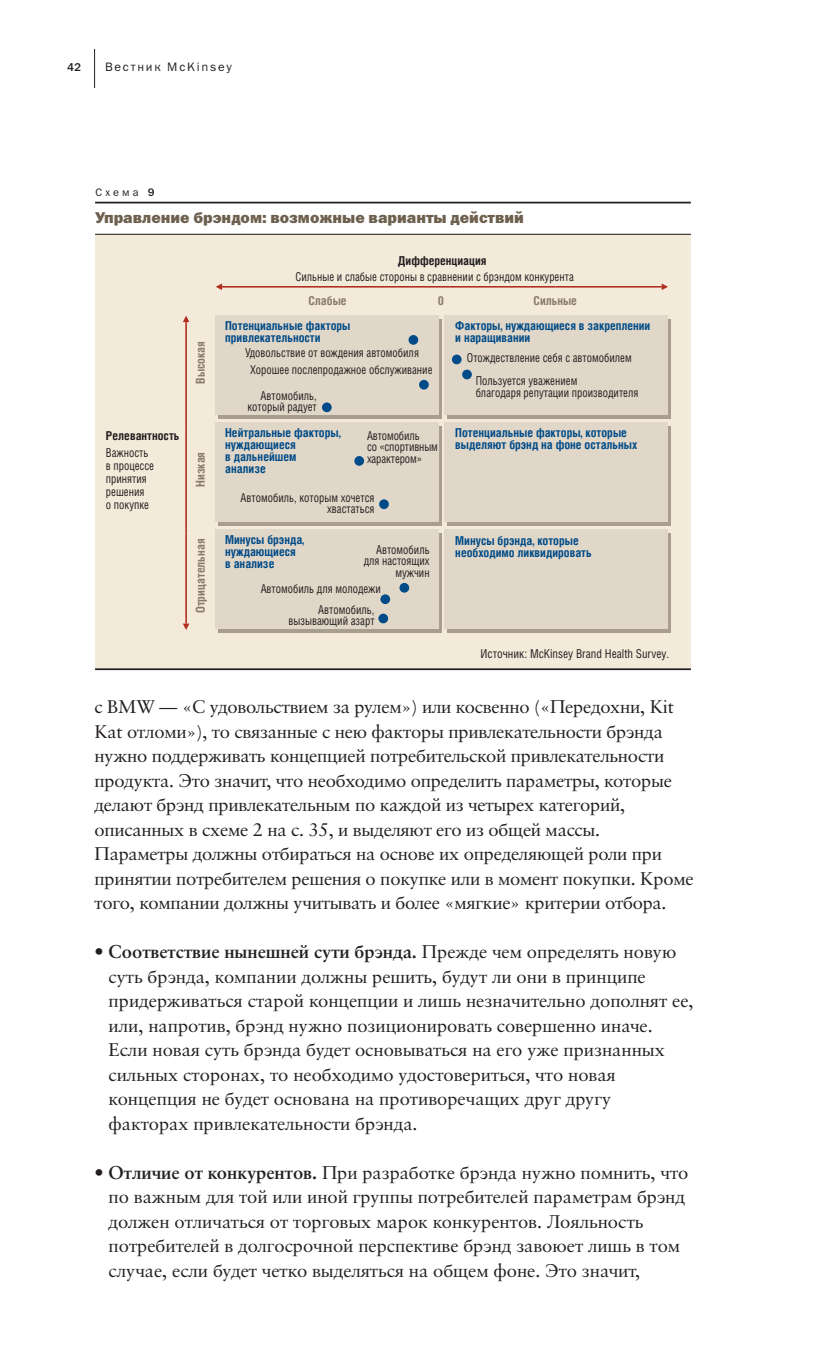
<style>
.page{position:relative;width:818px;height:1353px;background:#fff}
.page>*{position:absolute;margin:0;border:0;box-sizing:border-box;transform-origin:0 0}
.t1{font:18.38px/24.5px "Sabon Cyr";color:#231f20}
.t2{font:15.75px "Franklin Gothic Heavy C";color:#6d604e}
.t3{font:12.25px/11.4px "Helios Cond";color:#231f20;scale:.9 1}
.t4{font:700 12.25px/12.2px "Helios Cond";color:#004b88}
.t5{font:700 12.25px "Helios Cond";color:#887b6a}
.t6{font:12.25px "Helios Cond";color:#231f20;scale:.95 1}
.t7{font:700 12.25px "Helios Cond";color:#231f20}
.t8{font:12.25px "Franklin Gothic Book C";letter-spacing:.15em;color:#231f20}
.t9{font:11.38px "Franklin Gothic Medium C";color:#231f20}
.t10{font:10.85px "Franklin Gothic Book C";letter-spacing:.29em;color:#231f20}
.s1{font-family:"Franklin Gothic Medium C"}
.s2{font-weight:700}
</style>
<div class="page">
<hr style="left:94px;top:49px;width:1px;height:39px;background:#231f20">
<div style="left:95px;top:234px;width:595px;height:436px;background:#f4eada"></div>
<svg style="left:218px;top:319px;width:223px;height:99px"></svg>
<div style="left:215px;top:316px;width:223px;height:99px;background:#e1d7c8"></div>
<div style="left:447px;top:319px;width:224px;height:99px;background:#a89d8e"></div>
<div style="left:444px;top:316px;width:223px;height:99px;background:#e1d7c8"></div>
<svg style="left:218px;top:426px;width:223px;height:99px"></svg>
<div style="left:215px;top:423px;width:223px;height:99px;background:#e1d7c8"></div>
<div style="left:447px;top:426px;width:224px;height:99px;background:#a89d8e"></div>
<div style="left:444px;top:423px;width:223px;height:99px;background:#e1d7c8"></div>
<svg style="left:218px;top:533px;width:223px;height:99px"></svg>
<div style="left:215px;top:530px;width:223px;height:99px;background:#e1d7c8"></div>
<div style="left:447px;top:533px;width:224px;height:99px;background:#a89d8e"></div>
<div style="left:444px;top:530px;width:223px;height:99px;background:#e1d7c8"></div>
<div style="left:378px;top:614px;width:10px;height:9px;background:#004b88;border-radius:50%"></div>
<div style="left:380px;top:594px;width:10px;height:10px;background:#004b88;border-radius:50%"></div>
<div style="left:399px;top:583px;width:10px;height:10px;background:#004b88;border-radius:50%"></div>
<div style="left:379px;top:499px;width:9px;height:10px;background:#004b88;border-radius:50%"></div>
<div style="left:354px;top:456px;width:10px;height:10px;background:#004b88;border-radius:50%"></div>
<div style="left:322px;top:402px;width:9px;height:10px;background:#004b88;border-radius:50%"></div>
<div style="left:419px;top:380px;width:9px;height:10px;background:#004b88;border-radius:50%"></div>
<div style="left:408px;top:335px;width:10px;height:10px;background:#004b88;border-radius:50%"></div>
<div style="left:451px;top:355px;width:10px;height:9px;background:#004b88;border-radius:50%"></div>
<div style="left:462px;top:370px;width:9px;height:9px;background:#004b88;border-radius:50%"></div>
<hr style="left:95px;top:202px;width:595px;height:1px;background:#231f20">
<hr style="left:95px;top:668px;width:595px;height:2px;background:#231f20">
<hr style="left:95px;top:234px;width:595px;height:1px;background:#231f20">
<svg style="left:661px;top:283px;width:6px;height:7px"></svg>
<hr style="left:582px;top:286px;width:79px;height:2px;background:#b12d1f">
<hr style="left:555px;top:286px;width:27px;height:2px;background:#b12d1f">
<hr style="left:476px;top:286px;width:79px;height:2px;background:#b12d1f">
<hr style="left:449px;top:286px;width:27px;height:2px;background:#b12d1f">
<hr style="left:370px;top:286px;width:79px;height:2px;background:#b12d1f">
<hr style="left:344px;top:286px;width:26px;height:2px;background:#b12d1f">
<hr style="left:264px;top:286px;width:80px;height:2px;background:#b12d1f">
<hr style="left:238px;top:286px;width:26px;height:2px;background:#b12d1f">
<svg style="left:216px;top:283px;width:22px;height:7px"></svg>
<svg style="left:183px;top:316px;width:6px;height:6px"></svg>
<hr style="left:185px;top:322px;width:2px;height:79px;background:#b12d1f">
<hr style="left:185px;top:401px;width:2px;height:27px;background:#b12d1f">
<hr style="left:185px;top:428px;width:2px;height:79px;background:#b12d1f">
<hr style="left:185px;top:507px;width:2px;height:27px;background:#b12d1f">
<hr style="left:185px;top:534px;width:2px;height:79px;background:#b12d1f">
<svg style="left:183px;top:613px;width:6px;height:17px"></svg>
<p class="t9" style="left:67px;top:63px;width:16px">42</p>
<p class="t8" style="left:105px;top:63px;width:128px">Вестник McKinsey</p>
<p class="t10" style="left:95px;top:188px;width:60px">Схема <span class="s1">9</span></p>
<p class="t2" style="left:95px;top:212px;width:430px">Управление брэндом: возможные варианты действий</p>
<p class="t7" style="left:398px;top:253px;width:90px">Дифференциация</p>
<p class="t3" style="left:295px;top:272px;width:310px">Сильные и слабые стороны в сравнении с брэндом конкурента</p>
<p class="t5" style="left:193px;top:384px;width:44px;rotate:-90deg">Высокая</p>
<p class="t7" style="left:106px;top:429px;width:75px">Релевантность</p>
<p class="t3" style="left:106px;top:447px;width:55px;line-height:13.1px">Важность в процессе принятия решения<br>о покупке</p>
<p class="t5" style="left:193px;top:487px;width:36px;rotate:-90deg">Низкая</p>
<p class="t5" style="left:193px;top:613px;width:76px;rotate:-90deg">Отрицательная</p>
<p class="t5" style="left:308px;top:294px;width:40px">Слабые</p>
<p class="t5" style="left:437px;top:294px;width:8px">0</p>
<p class="t5" style="left:533px;top:294px;width:45px">Сильные</p>
<p class="t4" style="left:225px;top:319px;width:127px">Потенциальные факторы привлекательности</p>
<p class="t4" style="left:455px;top:319px;width:196px">Факторы, нуждающиеся в закреплении и наращивании</p>
<p class="t3" style="left:250px;top:345px;width:204px;line-height:17px;text-indent:-5px">Удовольствие от вождения автомобиля<br>Хорошее послепродажное обслуживание</p>
<p class="t3" style="left:247px;top:391px;width:78px;text-align:right">Автомобиль, который радует</p>
<p class="t4" style="left:225px;top:426px;width:117px">Нейтральные факторы, нуждающиеся<br>в дальнейшем<br>анализе</p>
<p class="t3" style="left:367px;top:431px;width:80px">Автомобиль<br>со «спортивным характером»</p>
<p class="t3" style="left:240px;top:493px;width:150px;text-align:right">Автомобиль, которым хочется хвастаться</p>
<p class="t3" style="left:363px;top:545px;width:75px;text-align:right">Автомобиль для настоящих мужчин</p>
<p class="t3" style="left:318px;top:579px;width:71px;line-height:21.2px;text-indent:-58px">Автомобиль для молодежи<br>Автомобиль,</p>
<p class="t3" style="left:288px;top:616px;width:97px">вызывающий азарт</p>
<p class="t4" style="left:225px;top:534px;width:81px">Минусы брэнда, нуждающиеся в анализе</p>
<p class="t3" style="left:475px;top:348px;width:175px;line-height:22.9px;text-indent:-9px">Отождествление себя с автомобилем<br>Пользуется уважением</p>
<p class="t3" style="left:475px;top:388px;width:182px">благодаря репутации производителя</p>
<p class="t4" style="left:455px;top:426px;width:183px">Потенциальные факторы, которые выделяют брэнд на фоне остальных</p>
<p class="t4" style="left:455px;top:534px;width:138px">Минусы брэнда, которые необходимо ликвидировать</p>
<p class="t6" style="left:480px;top:648px;width:200px">Источник: McKinsey Brand Health Survey.</p>
<p class="t1" style="left:94px;top:696px;width:600px">с BMW — «С удовольствием за рулем») или косвенно («Передохни, Kit Kat отломи»), то связанные с нею факторы привлекательности брэнда нужно поддерживать концепцией потребительской привлекательности продукта. Это значит, что необходимо определить параметры, которые делают брэнд привлекательным по каждой из четырех категорий, описанных в схеме 2 на с. 35, и выделяют его из общей массы.<br>Параметры должны отбираться на основе их определяющей роли при принятии потребителем решения о покупке или в момент покупки. Кроме того, компании должны учитывать и более «мягкие» критерии отбора.</p>
<p class="t1" style="left:108px;top:941px;width:586px;text-indent:-14px"><span class="s2">• Соответствие нынешней сути брэнда.</span> Прежде чем определять новую суть брэнда, компании должны решить, будут ли они в принципе придерживаться старой концепции и лишь незначительно дополнят ее, или, напротив, брэнд нужно позиционировать совершенно иначе.<br>Если новая суть брэнда будет основываться на его уже признанных сильных сторонах, то необходимо удостовериться, что новая концепция не будет основана на противоречащих друг другу факторах привлекательности брэнда.</p>
<p class="t1" style="left:108px;top:1162px;width:581px;text-indent:-14px"><span class="s2">• Отличие от конкурентов.</span> При разработке брэнда нужно помнить, что по важным для той или иной группы потребителей параметрам брэнд должен отличаться от торговых марок конкурентов. Лояльность потребителей в долгосрочной перспективе брэнд завоюет лишь в том случае, если будет четко выделяться на общем фоне. Это значит,</p>
</div>
